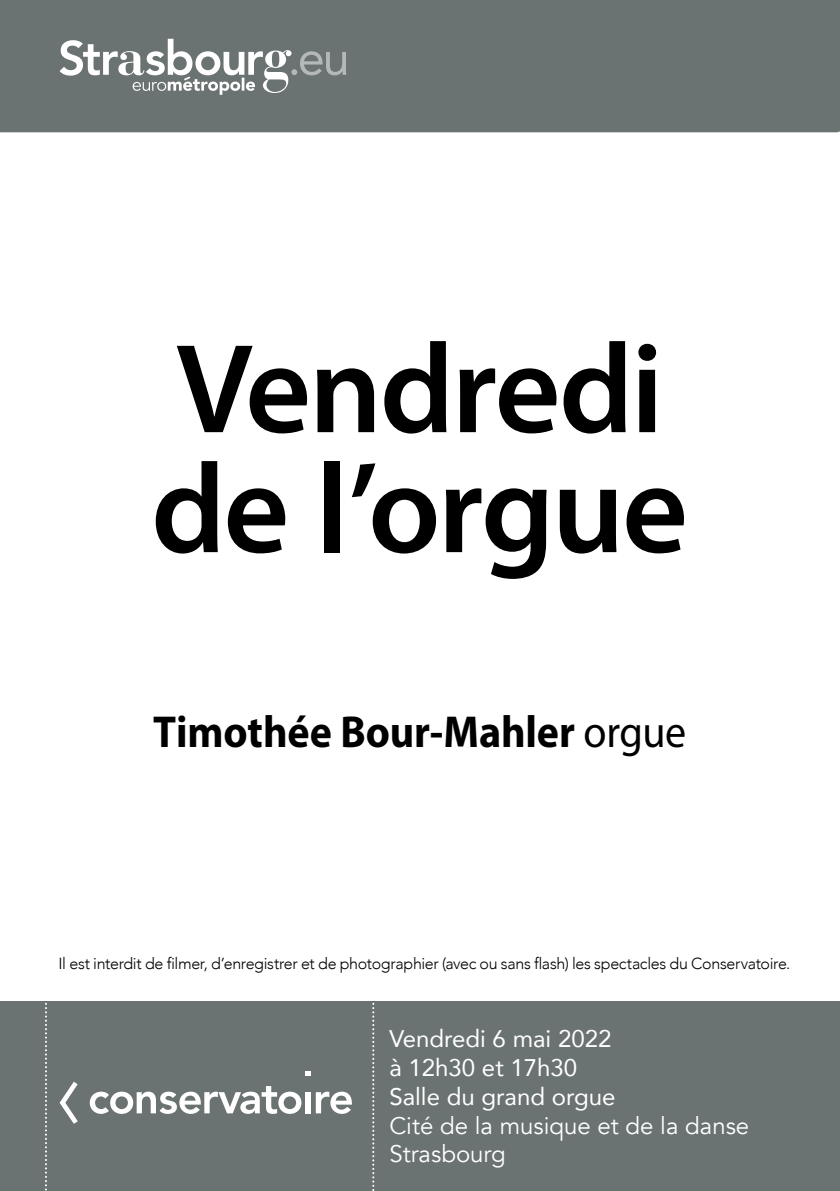
<style>
.page{position:relative;width:840px;height:1191px;background:#fff}
.page>*{position:absolute;margin:0;border:0;box-sizing:border-box;transform-origin:0 0}
.t1{font:600 128px/120px "Myriad Pro";letter-spacing:-.02em;color:#000}
.t2{font:700 45px "Myriad Pro";letter-spacing:-.005em;color:#000;scale:.93 1}
.t3{font:24px/28.8px "Avenir";color:#fff}
.t4{font:24px/28.8px "Avenir";color:#fff}
.t5{font:300 16px "Avenir";letter-spacing:-.02em;color:#000}
.s1{font-weight:400}
</style>
<div class="page">
<div style="left:0;top:0;width:839px;height:132px;background:#6b7372"></div>
<div style="left:0;top:1001px;width:839px;height:190px;background:#6b7372"></div>
<svg style="left:45px;top:1002px;width:2px;height:189px"></svg>
<svg style="left:372px;top:1002px;width:2px;height:189px"></svg>
<svg style="left:60px;top:1081px;width:18px;height:42px"></svg>
<svg style="left:305px;top:1071px;width:5px;height:5px"></svg>
<svg style="left:90px;top:1086px;width:211px;height:27px"></svg>
<div style="left:305px;top:1092px;width:5px;height:21px;background:#fff"></div>
<svg style="left:315px;top:1091px;width:36px;height:22px"></svg>
<svg style="left:60px;top:39px;width:286px;height:56px"></svg>
<h1 class="t1" style="left:151px;top:331px;width:538px">Vendredi de l’orgue</h1>
<h2 class="t2" style="left:153px;top:702px;width:574px">Timothée Bour-Mahler <span class="s1">orgue</span></h2>
<p class="t5" style="left:59px;top:953px;width:732px">Il est interdit de filmer, d’enregistrer et de photographier (avec ou sans flash) les spectacles du Conservatoire.</p>
<h3 class="t3" style="left:389px;top:1023px;width:227px">Vendredi 6 mai 2022 à 12h30 et 17h30<br>Salle du grand orgue</h3>
<h3 class="t4" style="left:389px;top:1111px;width:361px">Cité de la musique et de la danse<br>Strasbourg</h3>
</div>
